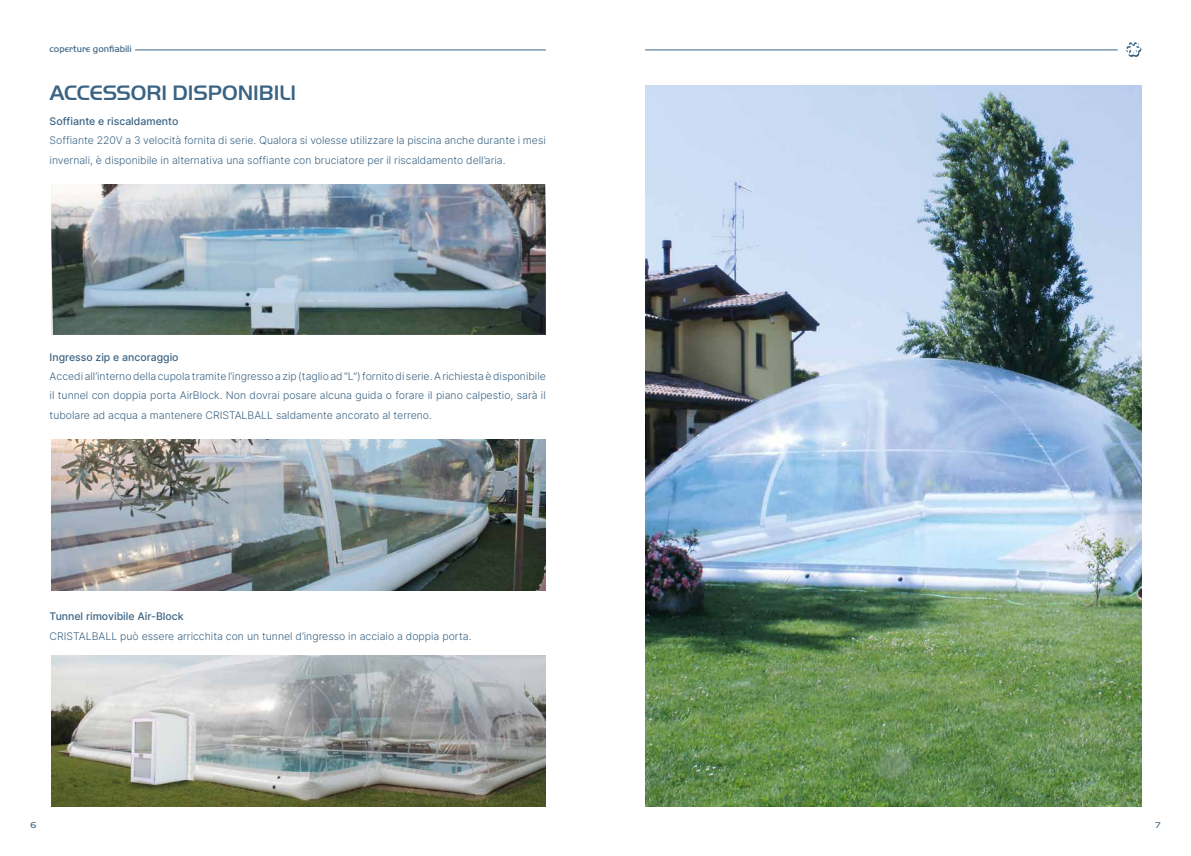
<style>
.page{position:relative;width:1191px;height:856px;background:#fff}
.page>*{position:absolute;margin:0;border:0;box-sizing:border-box;transform-origin:0 0}
.t1{font:500 21.7px "Handel Got D";color:#3a6383}
.t2{font:300 10.5px/19.2px "Inter";color:#3a6383}
.t3{font:10.5px "Inter";color:#3a6383}
.t4{font:300 9.62px "Handel Got D";color:#3a6383}
.t5{font:300 8.75px "Handel Got D";color:#3a6383}
</style>
<div class="page">
<hr style="left:645px;top:50px;width:472px;height:1px;background:#3a6383">
<hr style="left:135px;top:50px;width:411px;height:1px;background:#3a6383">
<svg style="left:1126px;top:42px;width:16px;height:15px"></svg>
<img style="left:645px;top:85px;width:496px;height:721px">
<img style="left:51px;top:184px;width:495px;height:151px">
<img style="left:51px;top:439px;width:495px;height:151px">
<img style="left:51px;top:655px;width:495px;height:151px">
<p class="t4" style="left:50px;top:43px;width:84px">coperture gonfiabili</p>
<h1 class="t1" style="left:50px;top:80px;width:248px">ACCESSORI DISPONIBILI</h1>
<p class="t3" style="left:50px;top:114px;width:130px">Soffiante e riscaldamento</p>
<p class="t2" style="left:50px;top:131px;width:498px">Soffiante 220V a 3 velocità fornita di serie. Qualora si volesse utilizzare la piscina anche durante i mesi invernali, è disponibile in alternativa una soffiante con bruciatore per il riscaldamento dell’aria.</p>
<p class="t3" style="left:50px;top:349px;width:130px">Ingresso zip e ancoraggio</p>
<p class="t2" style="left:50px;top:366px;width:498px;text-align:justify">Accedi all’interno della cupola tramite l’ingresso a zip (taglio ad “L”) fornito di serie. A richiesta è disponibile il tunnel con doppia porta AirBlock. Non dovrai posare alcuna guida o forare il piano calpestio, sarà il tubolare ad acqua a mantenere CRISTALBALL saldamente ancorato al terreno.</p>
<p class="t3" style="left:50px;top:609px;width:135px">Tunnel rimovibile Air-Block</p>
<p class="t2" style="left:50px;top:626px;width:423px">CRISTALBALL può essere arricchita con un tunnel d’ingresso in acciaio a doppia porta.</p>
<p class="t5" style="left:30px;top:820px;width:7px">6</p>
<p class="t5" style="left:1155px;top:820px;width:7px">7</p>
</div>
